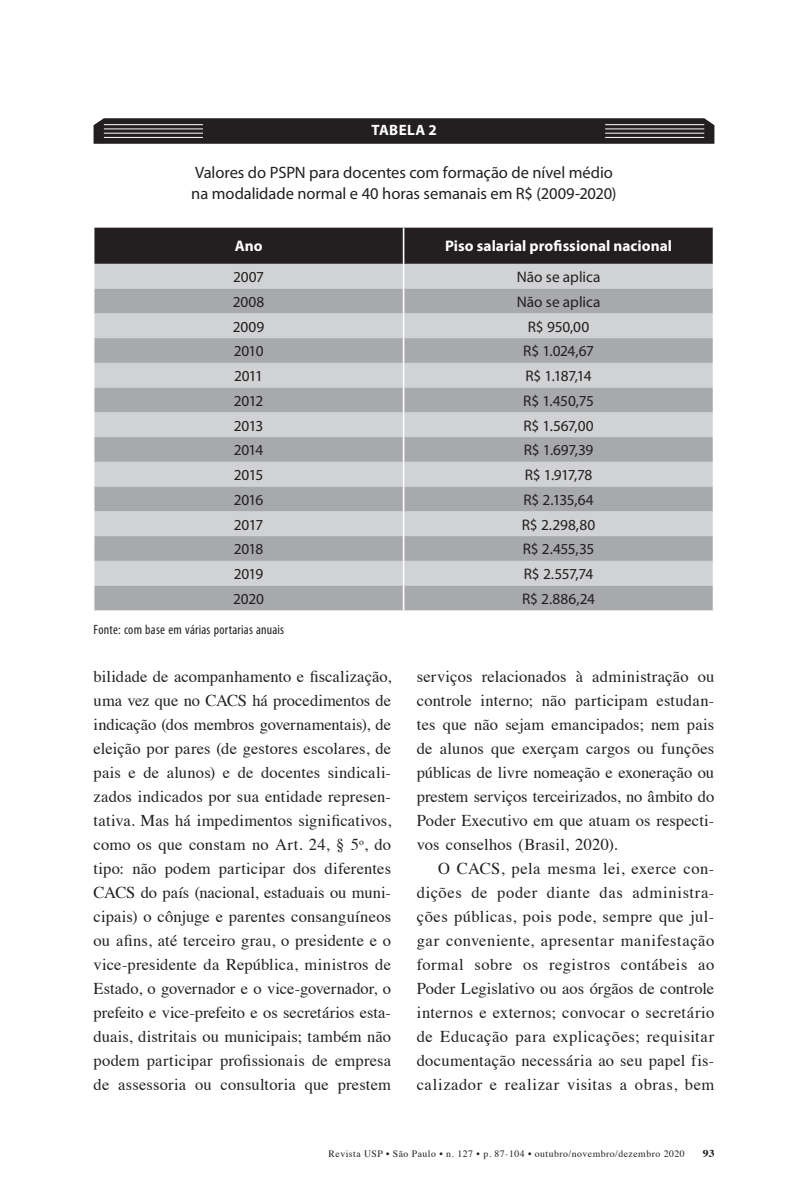
<style>
.page{position:relative;width:808px;height:1191px;background:#fff}
.page>*{position:absolute;margin:0;border:0;box-sizing:border-box;transform-origin:0 0}
.t1{font:16.5px/24px "Times";letter-spacing:.015em;color:#231f20;text-align:justify}
.t2{font:16.5px/21px "Myriad Pro";letter-spacing:-.005em;color:#231f20}
.t3{font:15.3px "Myriad Pro";letter-spacing:-.01em;color:#231f20}
.t4{font:700 15.3px "Myriad Pro";color:#fff}
.t5{font:700 15px "Myriad Pro";color:#fff}
.t6{font:condensed 13.5px "Myriad Pro";letter-spacing:.015em;color:#231f20}
.t7{font:700 10.5px "Times";color:#231f20;scale:1.1 1}
.t8{font:9.75px "Times";letter-spacing:.05em;color:#231f20}
</style>
<div class="page">
<svg style="left:94px;top:118px;width:620px;height:26px;background:#2b2728"></svg>
<hr style="left:104px;top:124px;width:99px;height:1px;background:#fff">
<hr style="left:104px;top:129px;width:99px;height:1px;background:#fff">
<hr style="left:104px;top:133px;width:99px;height:1px;background:#fff">
<hr style="left:104px;top:137px;width:99px;height:1px;background:#fff">
<hr style="left:605px;top:124px;width:99px;height:1px;background:#fff">
<hr style="left:605px;top:129px;width:99px;height:1px;background:#fff">
<hr style="left:605px;top:133px;width:99px;height:1px;background:#fff">
<hr style="left:605px;top:137px;width:99px;height:1px;background:#fff">
<svg style="left:93px;top:227px;width:621px;height:383px;background:#aeafb2"></svg>
<p class="t5" style="left:371px;top:121px;width:18px">tabe</p>
<p class="t5" style="left:407px;top:121px;width:31px">la 2</p>
<p class="t2" style="left:191px;top:162px;width:427px">Valores do PSPN para docentes com formação de nível médio na modalidade normal e 40 horas semanais em R$ (2009-2020)</p>
<p class="t4" style="left:235px;top:236px;width:29px">Ano</p>
<p class="t4" style="left:445px;top:236px;width:228px">Piso salarial profissional nacional</p>
<p class="t3" style="left:233px;top:267px;width:33px">2007</p>
<p class="t3" style="left:517px;top:267px;width:85px">Não se aplica</p>
<p class="t3" style="left:233px;top:292px;width:33px">2008</p>
<p class="t3" style="left:517px;top:292px;width:85px">Não se aplica</p>
<p class="t3" style="left:233px;top:317px;width:33px">2009</p>
<p class="t3" style="left:528px;top:317px;width:63px">R$ 950,00</p>
<p class="t3" style="left:234px;top:342px;width:31px">2010</p>
<p class="t3" style="left:523px;top:342px;width:72px">R$ 1.024,67</p>
<p class="t3" style="left:234px;top:366px;width:31px">2011</p>
<p class="t3" style="left:525px;top:366px;width:68px">R$ 1.187,14</p>
<p class="t3" style="left:234px;top:391px;width:31px">2012</p>
<p class="t3" style="left:523px;top:391px;width:72px">R$ 1.450,75</p>
<p class="t3" style="left:234px;top:416px;width:31px">2013</p>
<p class="t3" style="left:523px;top:416px;width:72px">R$ 1.567,00</p>
<p class="t3" style="left:234px;top:441px;width:31px">2014</p>
<p class="t3" style="left:524px;top:441px;width:71px">R$ 1.697,39</p>
<p class="t3" style="left:234px;top:465px;width:31px">2015</p>
<p class="t3" style="left:525px;top:465px;width:69px">R$ 1.917,78</p>
<p class="t3" style="left:234px;top:490px;width:31px">2016</p>
<p class="t3" style="left:523px;top:490px;width:72px">R$ 2.135,64</p>
<p class="t3" style="left:234px;top:515px;width:31px">2017</p>
<p class="t3" style="left:522px;top:515px;width:75px">R$ 2.298,80</p>
<p class="t3" style="left:234px;top:540px;width:31px">2018</p>
<p class="t3" style="left:523px;top:540px;width:73px">R$ 2.455,35</p>
<p class="t3" style="left:234px;top:564px;width:31px">2019</p>
<p class="t3" style="left:524px;top:564px;width:71px">R$ 2.557,74</p>
<p class="t3" style="left:233px;top:589px;width:32px">2020</p>
<p class="t3" style="left:522px;top:589px;width:74px">R$ 2.886,24</p>
<p class="t6" style="left:94px;top:621px;width:192px">Fonte: com base em várias portarias anuais</p>
<p class="t1" style="left:94px;top:663px;width:299px">bilidade de acompanhamento e fiscalização, uma vez que no CACS há procedimentos de indicação (dos membros governamentais), de eleição por pares (de gestores escolares, de pais e de alunos) e de docentes sindicali&shy;zados indicados por sua entidade represen&shy;tativa. Mas há impedimentos significativos, como os que constam no Art. 24, § 5<sup>o</sup>, do tipo: não podem participar dos diferentes CACS do país (nacional, estaduais ou muni&shy;cipais) o cônjuge e parentes consanguíneos ou afins, até terceiro grau, o presidente e o vice-presidente da República, ministros de Estado, o governador e o vice-governador, o prefeito e vice-prefeito e os secretários esta&shy;duais, distritais ou municipais; também não podem participar profissionais de empresa de assessoria ou consultoria que prestem</p>
<p class="t1" style="left:417px;top:663px;width:299px">serviços relacionados à administração ou controle interno; não participam estudan&shy;tes que não sejam emancipados; nem pais de alunos que exerçam cargos ou funções públicas de livre nomeação e exoneração ou prestem serviços terceirizados, no âmbito do Poder Executivo em que atuam os respecti&shy;vos conselhos (Brasil, 2020).</p>
<p class="t1" style="left:417px;top:855px;width:299px;text-indent:21px">O CACS, pela mesma lei, exerce con&shy;dições de poder diante das administra&shy;ções públicas, pois pode, sempre que jul&shy;gar conveniente, apresentar manifestação formal sobre os registros contábeis ao Poder Legislativo ou aos órgãos de controle internos e externos; convocar o secretário de Educação para explicações; requisitar documentação necessária ao seu papel fis&shy;calizador e realizar visitas a obras, bem</p>
<p class="t8" style="left:329px;top:1144px;width:358px">Revista USP • São Paulo • n. 127 • p. 87-104 • outubro/novembro/dezembro 2020</p>
<p class="t7" style="left:703px;top:1143px;width:12px">93</p>
</div>
